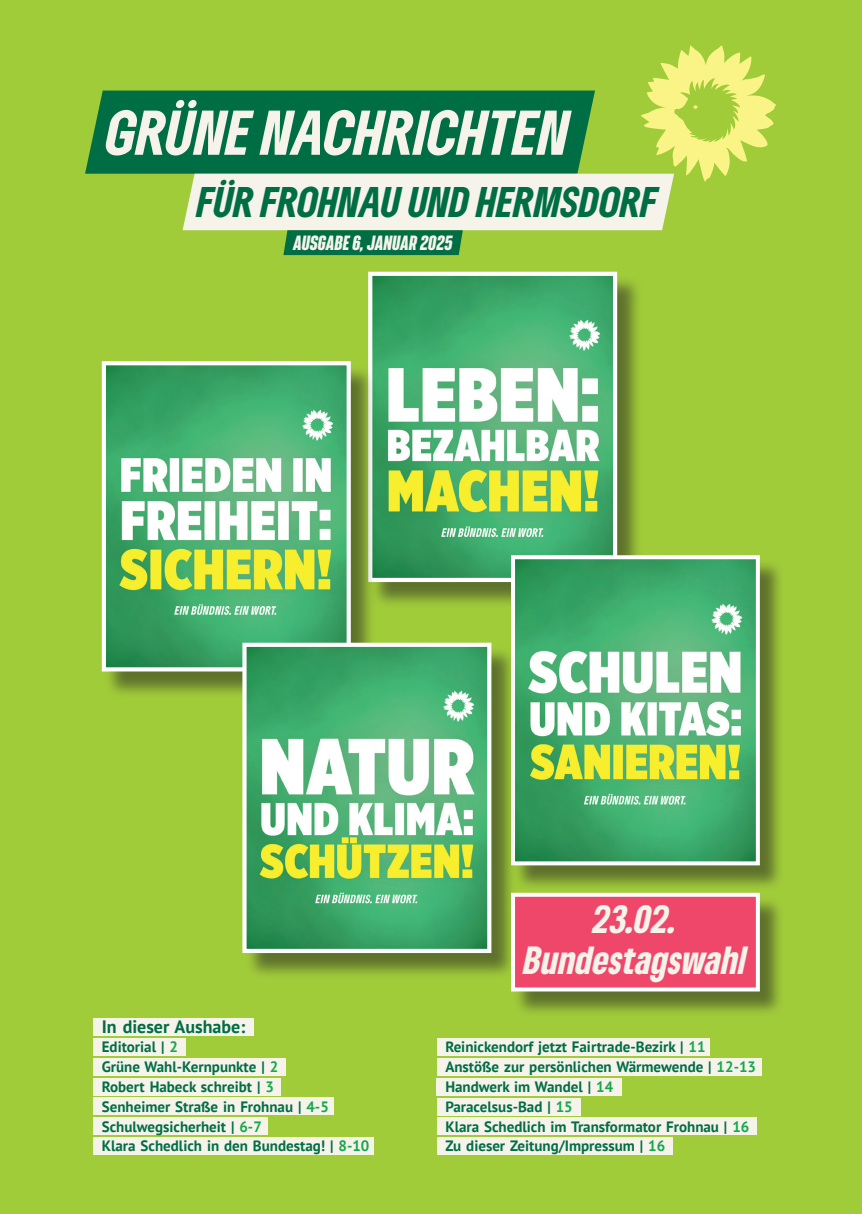
<style>
.page{position:relative;width:862px;height:1214px;background:#fff}
.page>*{position:absolute;margin:0;border:0;box-sizing:border-box;transform-origin:0 0}
.t1{font:italic 900 condensed 58.8px "Gruene Type";color:#f6f3eb}
.t2{font:italic 900 condensed 40px "Gruene Type";color:#006e44}
.t3{font:italic 900 condensed 36.6px/40.8px "Gruene Type";color:#f6f3eb;text-align:center}
.t4{font:italic 700 18px "Bereit";color:#f6f3eb}
.t5{font:700 18px "PT Sans";color:#006e44}
.t6{font:700 15px/19.8px "PT Sans";color:#006e44}
.s1{color:#15a84c}
</style>
<div class="page">
<div style="left:0;top:0;width:862px;height:1213px;background:#a1cc3a"></div>
<svg style="left:85px;top:90px;width:98px;height:84px;background:#107742"></svg>
<svg style="left:183px;top:45px;width:593px;height:210px"></svg>
<div style="left:93px;top:1018px;width:160px;height:17px;background:#f6f3eb"></div>
<div style="left:93px;top:1038px;width:92px;height:17px;background:#f6f3eb"></div>
<div style="left:93px;top:1058px;width:193px;height:17px;background:#f6f3eb"></div>
<div style="left:93px;top:1077px;width:188px;height:18px;background:#f6f3eb"></div>
<div style="left:93px;top:1097px;width:240px;height:17px;background:#f6f3eb"></div>
<div style="left:93px;top:1117px;width:174px;height:17px;background:#f6f3eb"></div>
<div style="left:93px;top:1137px;width:280px;height:17px;background:#f6f3eb"></div>
<div style="left:437px;top:1038px;width:272px;height:17px;background:#f6f3eb"></div>
<div style="left:437px;top:1058px;width:325px;height:17px;background:#f6f3eb"></div>
<div style="left:437px;top:1078px;width:185px;height:17px;background:#f6f3eb"></div>
<div style="left:437px;top:1097px;width:143px;height:17px;background:#f6f3eb"></div>
<div style="left:437px;top:1117px;width:319px;height:17px;background:#f6f3eb"></div>
<div style="left:437px;top:1137px;width:235px;height:17px;background:#f6f3eb"></div>
<div style="left:370px;top:275px;width:273px;height:334px;background:#231f20;opacity:.52"></div>
<img style="left:373px;top:277px;width:239px;height:300px">
<div style="left:368px;top:272px;width:249px;height:310px;border:4px solid #fff"></div>
<div style="left:104px;top:365px;width:272px;height:333px;background:#231f20;opacity:.52"></div>
<img style="left:107px;top:366px;width:239px;height:300px">
<div style="left:102px;top:361px;width:249px;height:310px;border:4px solid #fff"></div>
<div style="left:513px;top:558px;width:271px;height:333px;background:#231f20;opacity:.52"></div>
<img style="left:516px;top:560px;width:239px;height:300px">
<div style="left:511px;top:555px;width:249px;height:310px;border:4px solid #fff"></div>
<div style="left:244px;top:646px;width:273px;height:333px;background:#231f20;opacity:.52"></div>
<img style="left:247px;top:647px;width:239px;height:300px">
<div style="left:242px;top:642px;width:249px;height:310px;border:4px solid #fff"></div>
<div style="left:513px;top:896px;width:271px;height:121px;background:#231f20;opacity:.52"></div>
<div style="left:511px;top:892px;width:249px;height:99px;background:#ef476a;border:4px solid #fff"></div>
<h1 class="t1" style="left:106px;top:93px;width:465px">GRÜNE NACHRICHTEN</h1>
<h2 class="t2" style="left:197px;top:176px;width:462px">FÜR FROHNAU UND HERMSDORF</h2>
<p class="t4" style="left:293px;top:232px;width:161px">AUSGABE 6, JANUAR 2025</p>
<p class="t5" style="left:102px;top:1014px;width:145px">In dieser Aushabe:</p>
<h3 class="t3" style="left:524px;top:897px;width:224px">23.02.<br>Bundestagswahl</h3>
<p class="t6" style="left:102px;top:1036px;width:269px">Editorial | <span class="s1">2<br></span>Grüne Wahl-Kernpunkte | <span class="s1">2<br></span>Robert Habeck schreibt | <span class="s1">3<br></span>Senheimer Straße in Frohnau | <span class="s1">4-5<br></span>Schulwegsicherheit | <span class="s1">6-7<br></span>Klara Schedlich in den Bundestag! | <span class="s1">8-10</span></p>
<p class="t6" style="left:445px;top:1036px;width:312px">Reinickendorf jetzt Fairtrade-Bezirk | <span class="s1">11<br></span>Anstöße zur persönlichen Wärmewende | <span class="s1">12-13<br></span>Handwerk im Wandel | <span class="s1">14<br></span>Paracelsus-Bad | <span class="s1">15<br></span>Klara Schedlich im Transformator Frohnau | <span class="s1">16<br></span>Zu dieser Zeitung/Impressum | <span class="s1">16</span></p>
</div>
